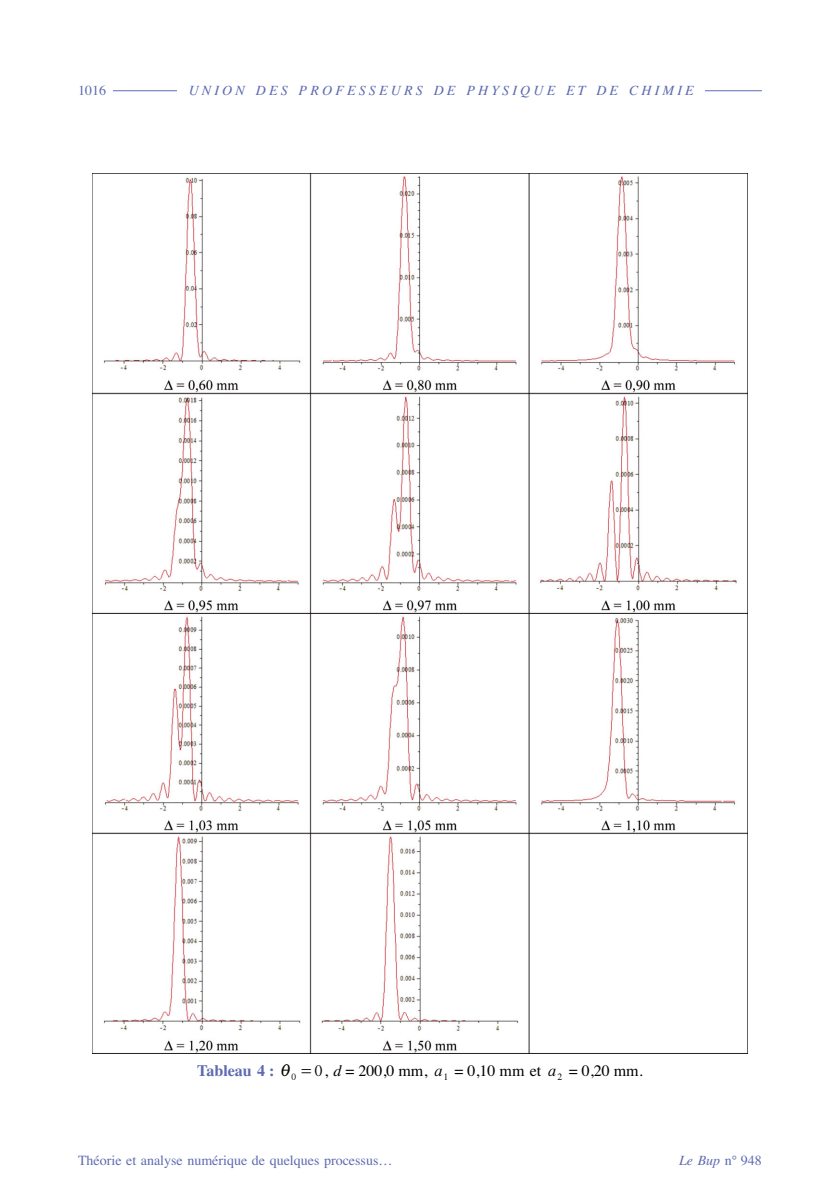
<style>
.page{position:relative;width:840px;height:1191px;background:#fff}
.page>*{position:absolute;margin:0;border:0;box-sizing:border-box;transform-origin:0 0}
.t1{font:16px "Times";color:#000}
.t2{font:14px "Times";color:#5e6ab1}
.t3{font:italic 14px "Times";letter-spacing:.225em;color:#5e6ab1}
.t4{font:9.6px "MM Times Roman";color:#000}
.s1{font-weight:700;color:#5e6ab1}
.s2{font-family:"MM Greek";font-style:italic}
.s3{font-family:"MM Times Roman"}
.s4{font-style:italic}
.s5{font-family:"MM Times";font-style:italic}
.s6{font-style:normal}
</style>
<div class="page">
<img style="left:92px;top:174px;width:655px;height:879px">
<hr style="left:78px;top:90px;width:683px;height:1px;background:#5e6ab1">
<div style="left:177px;top:85px;width:527px;height:20px;background:#fff"></div>
<div style="left:78px;top:85px;width:34px;height:20px;background:#fff"></div>
<p class="t2" style="left:78px;top:82px;width:29px">1016</p>
<p class="t3" style="left:189px;top:82px;width:506px">UNION DES PROFESSEURS DE PHYSIQUE ET DE CHIMIE</p>
<p class="t1" style="left:197px;top:1060px;width:447px"><span class="s1">Tableau 4 :</span> <span class="s2">i</span><sub>0</sub> <span class="s3">=0</span>, <span class="s4">d</span> = 200,0 mm, <span class="s5">a</span><sub>1</sub> = 0,10 mm et <span class="s5">a</span> = 0,20 mm.</p>
<p class="t4" style="left:557px;top:1069px;width:7px">2</p>
<p class="t2" style="left:78px;top:1152px;width:316px">Théorie et analyse numérique de quelques processus…</p>
<p class="t3" style="left:678px;top:1152px;width:84px">Le Bup <span class="s6">n° 948</span></p>
</div>
